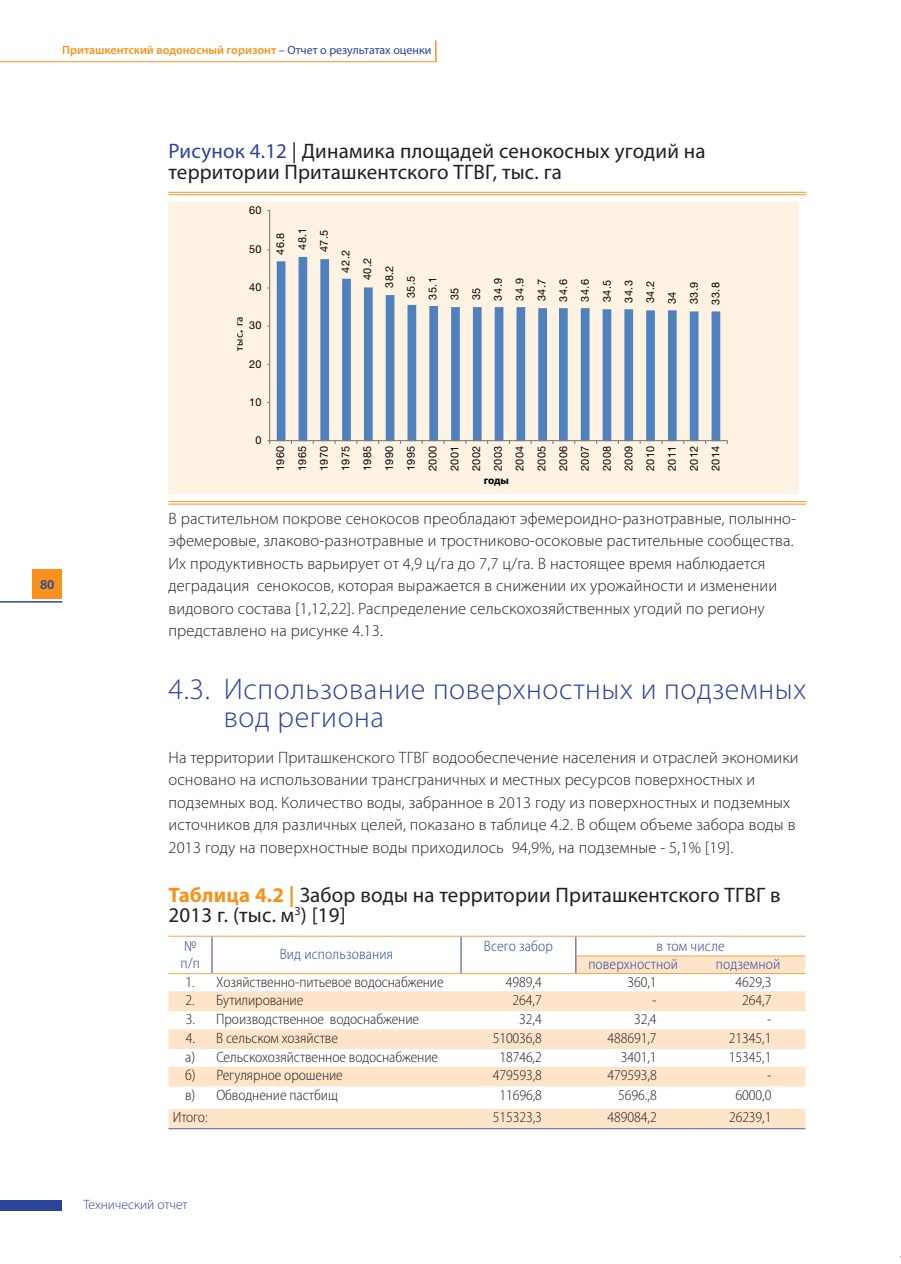
<style>
.page{position:relative;width:901px;height:1264px;background:#fff}
.page>*{position:absolute;margin:0;border:0;box-sizing:border-box;transform-origin:0 0}
.t1{font:300 30px/28.5px "Myriad Pro";letter-spacing:.02em;color:#2b439b}
.t2{font:21px/21px "Myriad Pro";letter-spacing:.01em;color:#231f20}
.t3{font:300 16.5px/22.5px "Myriad Pro";letter-spacing:.01em;color:#231f20}
.t4{font:300 semi-condensed 15px "Myriad Pro";letter-spacing:-.005em;color:#231f20}
.t5{font:300 semi-condensed 15px/16.5px "Myriad Pro";letter-spacing:.01em;color:#2b439b}
.t6{font:300 13.5px "Myriad Pro";color:#2b439b}
.t7{font:600 13.5px "Myriad Pro";color:#2b439b}
.t8{font:600 12px "Myriad Pro";color:#f7931d}
.t9{font:10.95px/21.8px "Helvetica Neue LT Std";letter-spacing:.045em;color:#000001;text-align:justify}
.t10{font:10.95px "Myriad Pro";color:#000001}
.t11{font:700 10.95px "Myriad Pro";color:#000001}
.s1{font-weight:400;color:#2b439b}
.s2{color:#2b439b}
.s3{font-family:"Avenir";font-weight:900}
.s4{font-weight:700;color:#f7931d}
</style>
<div class="page">
<hr style="left:0;top:601px;width:62px;height:1px;background:#2b439b">
<hr style="left:0;top:61px;width:437px;height:1px;background:#f7931d">
<div style="left:0;top:1200px;width:62px;height:10px;background:#2b439b"></div>
<hr style="left:435px;top:40px;width:2px;height:22px;background:#f7931d">
<div style="left:32px;top:569px;width:30px;height:30px;background:#f7931d"></div>
<hr style="left:169px;top:192px;width:637px;height:1px;background:#f7931d">
<hr style="left:169px;top:194px;width:637px;height:1px;background:#f7931d">
<hr style="left:169px;top:501px;width:637px;height:1px;background:#f7931d">
<hr style="left:169px;top:504px;width:637px;height:1px;background:#f7931d">
<div style="left:169px;top:202px;width:630px;height:292px;background:#fef2e3"></div>
<svg style="left:277px;top:257px;width:443px;height:183px"></svg>
<hr style="left:269px;top:211px;width:1px;height:229px;background:#7b7e7f">
<hr style="left:270px;top:440px;width:457px;height:1px;background:#7b7e7f">
<svg style="left:169px;top:956px;width:636px;height:172px"></svg>
<svg style="left:212px;top:937px;width:1px;height:36px"></svg>
<svg style="left:461px;top:937px;width:1px;height:36px"></svg>
<svg style="left:576px;top:937px;width:1px;height:36px"></svg>
<hr style="left:169px;top:936px;width:43px;height:1px;background:#f9a64a">
<hr style="left:212px;top:936px;width:249px;height:1px;background:#f9a64a">
<hr style="left:461px;top:936px;width:115px;height:1px;background:#f9a64a">
<hr style="left:576px;top:936px;width:115px;height:1px;background:#f9a64a">
<hr style="left:691px;top:936px;width:114px;height:1px;background:#f9a64a">
<hr style="left:576px;top:955px;width:115px;height:1px;background:#f9a64a">
<hr style="left:691px;top:955px;width:114px;height:1px;background:#f9a64a">
<hr style="left:169px;top:1128px;width:43px;height:1px;background:#535da9">
<hr style="left:212px;top:1128px;width:249px;height:1px;background:#535da9">
<hr style="left:461px;top:1128px;width:115px;height:1px;background:#535da9">
<hr style="left:576px;top:1128px;width:115px;height:1px;background:#535da9">
<hr style="left:691px;top:1128px;width:114px;height:1px;background:#535da9">
<hr style="left:169px;top:973px;width:43px;height:1px;background:#f9a64a">
<hr style="left:212px;top:973px;width:249px;height:1px;background:#f9a64a">
<hr style="left:461px;top:973px;width:115px;height:1px;background:#f9a64a">
<hr style="left:576px;top:973px;width:115px;height:1px;background:#f9a64a">
<hr style="left:691px;top:973px;width:114px;height:1px;background:#f9a64a">
<p class="t8" style="left:62px;top:43px;width:371px">Приташкентский водоносный горизонт <span class="s1">– Отчет о результатах оценки</span></p>
<p class="t7" style="left:40px;top:577px;width:16px">80</p>
<p class="t2" style="left:169px;top:141px;width:539px"><span class="s2">Рисунок 4.12</span> | Динамика площадей сенокосных угодий на территории Приташкентского ТГВГ, тыс. га</p>
<p class="t9" style="left:249px;top:199px;width:14px">60</p>
<p class="t9" style="left:249px;top:238px;width:14px">50</p>
<p class="t9" style="left:249px;top:276px;width:14px">40</p>
<p class="t10" style="left:233px;top:351px;width:36px;rotate:-90deg">тыс<span class="s3">.</span> га</p>
<p class="t9" style="left:249px;top:314px;width:14px">30</p>
<p class="t9" style="left:249px;top:353px;width:14px">20</p>
<p class="t9" style="left:249px;top:391px;width:14px">10</p>
<p class="t9" style="left:255px;top:429px;width:8px">0</p>
<p class="t9" style="left:269px;top:255px;width:24px;rotate:-90deg">46.8</p>
<p class="t9" style="left:291px;top:250px;width:24px;rotate:-90deg">48.1</p>
<p class="t9" style="left:313px;top:252px;width:24px;rotate:-90deg">47.5</p>
<p class="t9" style="left:335px;top:272px;width:24px;rotate:-90deg">42.2</p>
<p class="t9" style="left:356px;top:280px;width:24px;rotate:-90deg">40.2</p>
<p class="t9" style="left:378px;top:288px;width:24px;rotate:-90deg">38.2</p>
<p class="t9" style="left:400px;top:298px;width:24px;rotate:-90deg">35.5</p>
<p class="t9" style="left:422px;top:300px;width:24px;rotate:-90deg">35.1</p>
<p class="t9" style="left:443px;top:300px;width:14px;rotate:-90deg">35</p>
<p class="t9" style="left:465px;top:300px;width:14px;rotate:-90deg">35</p>
<p class="t9" style="left:487px;top:300px;width:24px;rotate:-90deg">34.9</p>
<p class="t9" style="left:509px;top:300px;width:24px;rotate:-90deg">34.9</p>
<p class="t9" style="left:530px;top:301px;width:24px;rotate:-90deg">34.7</p>
<p class="t9" style="left:552px;top:302px;width:24px;rotate:-90deg">34.6</p>
<p class="t9" style="left:574px;top:302px;width:24px;rotate:-90deg">34.6</p>
<p class="t9" style="left:596px;top:302px;width:24px;rotate:-90deg">34.5</p>
<p class="t9" style="left:618px;top:303px;width:24px;rotate:-90deg">34.3</p>
<p class="t9" style="left:639px;top:303px;width:24px;rotate:-90deg">34.2</p>
<p class="t9" style="left:661px;top:304px;width:14px;rotate:-90deg">34</p>
<p class="t9" style="left:683px;top:304px;width:24px;rotate:-90deg">33.9</p>
<p class="t9" style="left:705px;top:305px;width:24px;rotate:-90deg">33.8</p>
<p class="t9" style="left:269px;top:471px;width:27px;rotate:-90deg">1960<br>1965<br>1970<br>1975<br>1985<br>1990<br>1995<br>2000<br>2001<br>2002<br>2003<br>2004<br>2005<br>2006<br>2007<br>2008<br>2009<br>2010<br>2011<br>2012<br>2014</p>
<p class="t11" style="left:484px;top:474px;width:27px">годы</p>
<p class="t3" style="left:169px;top:507px;width:629px">В растительном покрове сенокосов преобладают эфемероидно-разнотравные, полынно&shy;эфемеровые, злаково-разнотравные и тростниково-осоковые растительные сообщества.<br>Их продуктивность варьирует от 4,9 ц/га до 7,7 ц/га. В настоящее время наблюдается деградация сенокосов, которая выражается в снижении их урожайности и изменении видового состава [1,12,22]. Распределение сельскохозяйственных угодий по региону представлено на рисунке 4.13.</p>
<h1 class="t1" style="left:224px;top:674px;width:584px;text-indent:-55px">4.3. Использование поверхностных и подземных вод региона</h1>
<p class="t3" style="left:169px;top:746px;width:632px">На территории Приташкенского ТГВГ водообеспечение населения и отраслей экономики основано на использовании трансграничных и местных ресурсов поверхностных и подземных вод. Количество воды, забранное в 2013 году из поверхностных и подземных источников для различных целей, показано в таблице 4.2. В общем объеме забора воды в 2013 году на поверхностные воды приходилось 94,9%, на подземные - 5,1% [19].</p>
<p class="t2" style="left:169px;top:885px;width:614px;line-height:19.5px"><span class="s4">Таблица 4.2 |</span> Забор воды на территории Приташкентского ТГВГ в<br>2013 г. (тыс. м<sup>3</sup>) [19]</p>
<p class="t5" style="left:181px;top:938px;width:21px">№ п/п</p>
<p class="t5" style="left:280px;top:946px;width:115px">Вид использования</p>
<p class="t5" style="left:484px;top:938px;width:71px">Всего забор</p>
<p class="t5" style="left:588px;top:936px;width:138px;line-height:18.8px;text-indent:68px">в том числе поверхностной</p>
<p class="t5" style="left:716px;top:956px;width:66px">подземной</p>
<p class="t4" style="left:186px;top:974px;width:260px">1. Хозяйственно-питьевое водоснабжение</p>
<p class="t4" style="left:506px;top:974px;width:37px">4989,4</p>
<p class="t4" style="left:627px;top:974px;width:31px">360,1</p>
<p class="t4" style="left:736px;top:974px;width:37px">4629,3</p>
<p class="t4" style="left:186px;top:991px;width:119px">2. Бутилирование</p>
<p class="t4" style="left:513px;top:991px;width:31px">264,7</p>
<p class="t4" style="left:652px;top:991px;width:6px">-</p>
<p class="t4" style="left:742px;top:991px;width:31px">264,7</p>
<p class="t4" style="left:186px;top:1011px;width:235px">3. Производственное водоснабжение</p>
<p class="t4" style="left:519px;top:1011px;width:24px">32,4</p>
<p class="t4" style="left:634px;top:1011px;width:24px">32,4</p>
<p class="t4" style="left:767px;top:1011px;width:6px">-</p>
<p class="t4" style="left:186px;top:1029px;width:154px">4. В сельском хозяйстве</p>
<p class="t4" style="left:493px;top:1029px;width:51px">510036,8</p>
<p class="t4" style="left:607px;top:1029px;width:51px">488691,7</p>
<p class="t4" style="left:729px;top:1029px;width:44px">21345,1</p>
<p class="t4" style="left:185px;top:1049px;width:254px">а) Сельскохозяйственное водоснабжение</p>
<p class="t4" style="left:499px;top:1049px;width:44px">18746,2</p>
<p class="t4" style="left:621px;top:1049px;width:37px">3401,1</p>
<p class="t4" style="left:729px;top:1049px;width:44px">15345,1</p>
<p class="t4" style="left:185px;top:1067px;width:159px">б) Регулярное орошение</p>
<p class="t4" style="left:493px;top:1067px;width:51px">479593,8</p>
<p class="t4" style="left:608px;top:1067px;width:51px">479593,8</p>
<p class="t4" style="left:767px;top:1067px;width:6px">-</p>
<p class="t4" style="left:185px;top:1086px;width:154px">в) Обводнение пастбищ</p>
<p class="t4" style="left:499px;top:1086px;width:44px">11696,8</p>
<p class="t4" style="left:618px;top:1086px;width:40px">5696.,8</p>
<p class="t4" style="left:736px;top:1086px;width:37px">6000,0</p>
<p class="t4" style="left:173px;top:1109px;width:36px">Итого:</p>
<p class="t4" style="left:493px;top:1109px;width:51px">515323,3</p>
<p class="t4" style="left:608px;top:1109px;width:51px">489084,2</p>
<p class="t4" style="left:729px;top:1109px;width:44px">26239,1</p>
<p class="t6" style="left:83px;top:1196px;width:106px">Технический отчет</p>
</div>
